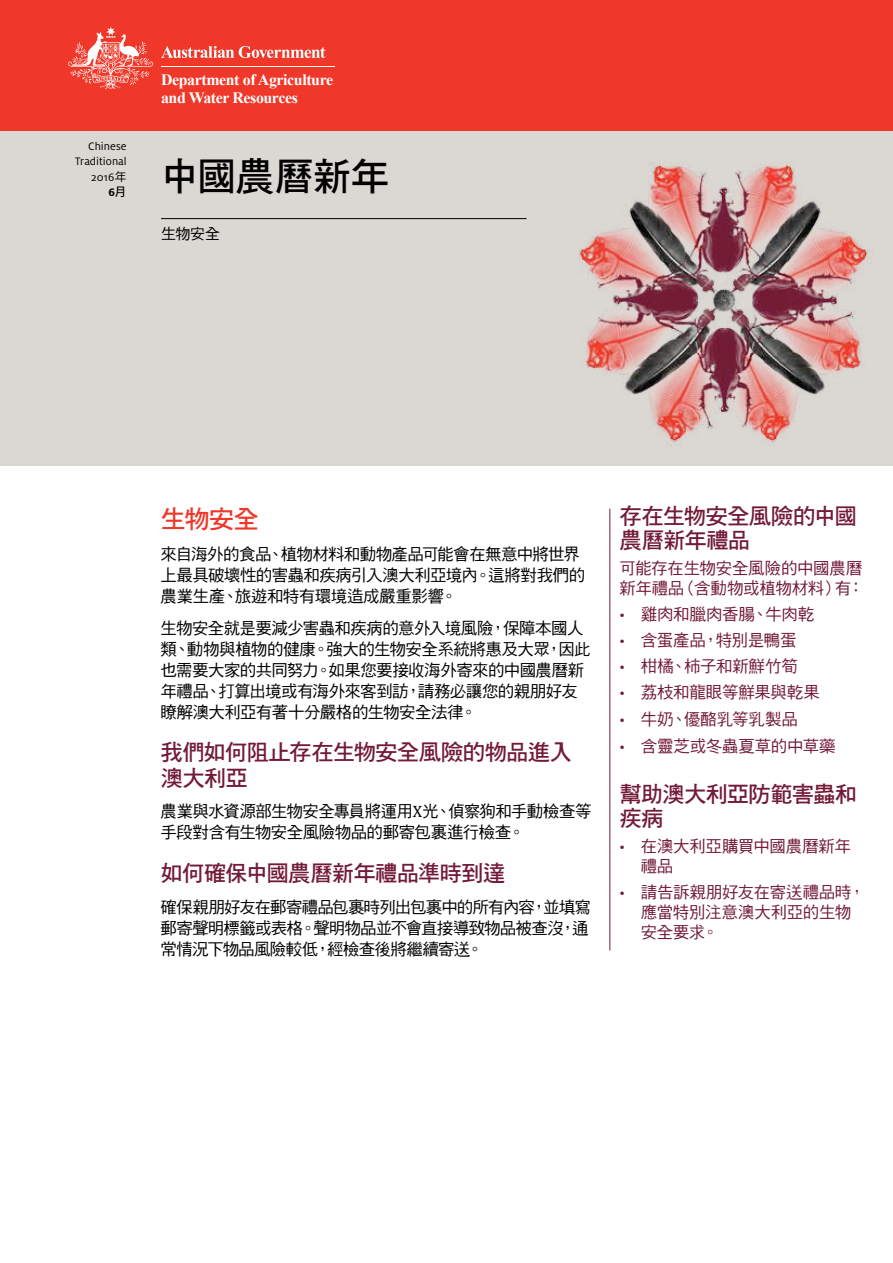
<style>
.page{position:relative;width:893px;height:1263px;background:#fff}
.page>*{position:absolute;margin:0;border:0;box-sizing:border-box;transform-origin:0 0}
.t1{font:39px "DF Hei Std W7";letter-spacing:-.025em;color:#000}
.t2{font:25.5px "DF Hei Std W7";color:#ef3829}
.t3{font:22.5px/24px "DF Hei Std W7";letter-spacing:-.04em;color:#731b36}
.t4{font:16.5px/21px "DF Hei Std W5";letter-spacing:-.04em;color:#000}
.t5{font:16.5px/19.8px "DF Hei Std W5";letter-spacing:-.015em;color:#731b36}
.t6{font:700 15.9px/18px "Times New Roman";letter-spacing:-.025em;color:#fff}
.t7{font:15px "DF Hei Std W5";color:#000}
.t8{font:12px/14.4px "Milo Pro";color:#000;text-align:right}
.s1{font-family:"DF Hei Std W5"}
.s2{font-weight:700}
.s3{font-family:"DF Hei Std W7"}
.s4{font-family:"Cambria"}
.s5{font-family:"Milo Pro";font-weight:300}
</style>
<div class="page">
<div style="left:0;top:130px;width:893px;height:336px;background:#dbd7d3"></div>
<div style="left:0;top:0;width:893px;height:130px;background:#ef3829"></div>
<svg style="left:161px;top:46px;width:164px;height:12px"></svg>
<hr style="left:161px;top:66px;width:174px;height:1px;background:#fff">
<svg style="left:68px;top:27px;width:85px;height:62px"></svg>
<hr style="left:609px;top:509px;width:1px;height:441px;background:#731b36">
<img style="left:579px;top:162px;width:289px;height:284px">
<hr style="left:161px;top:218px;width:366px;height:1px;background:#000">
<p class="t8" style="left:75px;top:139px;width:53px">Chinese<br>Traditional</p>
<p class="t8" style="left:91px;top:170px;width:37px">2016<span class="s1">年<br></span><span class="s2">6</span><span class="s3">月</span></p>
<p class="t6" style="left:161px;top:71px;width:174px">Department of Agriculture and Water Resources</p>
<h1 class="t1" style="left:161px;top:155px;width:230px">中國農曆新年</h1>
<p class="t7" style="left:161px;top:226px;width:61px">生物安全</p>
<h2 class="t2" style="left:161px;top:505px;width:100px">生物安全</h2>
<p class="t4" style="left:161px;top:543px;width:426px">來自海外的食品、植物材料和動物產品可能會在無意中將世界上最具破壞性的害蟲和疾病引入澳大利亞境內。這將對我們的農業生產、旅遊和特有環境造成嚴重影響。</p>
<p class="t4" style="left:161px;top:617px;width:432px">生物安全就是要減少害蟲和疾病的意外入境風險，保障本國人類、動物與植物的健康。強大的生物安全系統將惠及大眾，因此也需要大家的共同努力。如果您要接收海外寄來的中國農曆新年禮品、打算出境或有海外來客到訪，請務必讓您的親朋好友瞭解澳大利亞有著十分嚴格的生物安全法律。</p>
<h3 class="t3" style="left:161px;top:739px;width:413px;line-height:25.5px">我們如何阻止存在生物安全風險的物品進入澳大利亞</h3>
<p class="t4" style="left:161px;top:801px;width:432px">農業與水資源部生物安全專員將運用<span class="s4">X</span>光、偵察狗和手動檢查等手段對含有生物安全風險物品的郵寄包裹進行檢查。</p>
<h3 class="t3" style="left:161px;top:860px;width:346px">如何確保中國農曆新年禮品準時到達</h3>
<p class="t4" style="left:161px;top:896px;width:432px">確保親朋好友在郵寄禮品包裹時列出包裹中的所有內容，並填寫郵寄聲明標籤或表格。聲明物品並不會直接導致物品被查沒，通常情況下物品風險較低，經檢查後將繼續寄送。</p>
<h3 class="t3" style="left:619px;top:503px;width:239px">存在生物安全風險的中國農曆新年禮品</h3>
<p class="t5" style="left:619px;top:558px;width:246px">可能存在生物安全風險的中國農曆新年禮品（含動物或植物材料）有：</p>
<p class="t5" style="left:619px;top:604px;width:196px"><span class="s5">•</span> 雞肉和臘肉香腸、牛肉乾</p>
<p class="t5" style="left:619px;top:630px;width:179px"><span class="s5">•</span> 含蛋產品，特別是鴨蛋</p>
<p class="t5" style="left:619px;top:656px;width:180px"><span class="s5">•</span> 柑橘、柿子和新鮮竹筍</p>
<p class="t5" style="left:619px;top:682px;width:202px"><span class="s5">•</span> 荔枝和龍眼等鮮果與乾果</p>
<p class="t5" style="left:619px;top:708px;width:180px"><span class="s5">•</span> 牛奶、優酪乳等乳製品</p>
<p class="t5" style="left:619px;top:736px;width:218px"><span class="s5">•</span> 含靈芝或冬蟲夏草的中草藥</p>
<h3 class="t3" style="left:619px;top:781px;width:239px">幫助澳大利亞防範害蟲和疾病</h3>
<p class="t5" style="left:641px;top:836px;width:212px;text-indent:-21px"><span class="s5">•</span> 在澳大利亞購買中國農曆新年禮品</p>
<p class="t5" style="left:641px;top:882px;width:226px;text-indent:-21px"><span class="s5">•</span> 請告訴親朋好友在寄送禮品時，應當特別注意澳大利亞的生物安全要求。</p>
</div>
